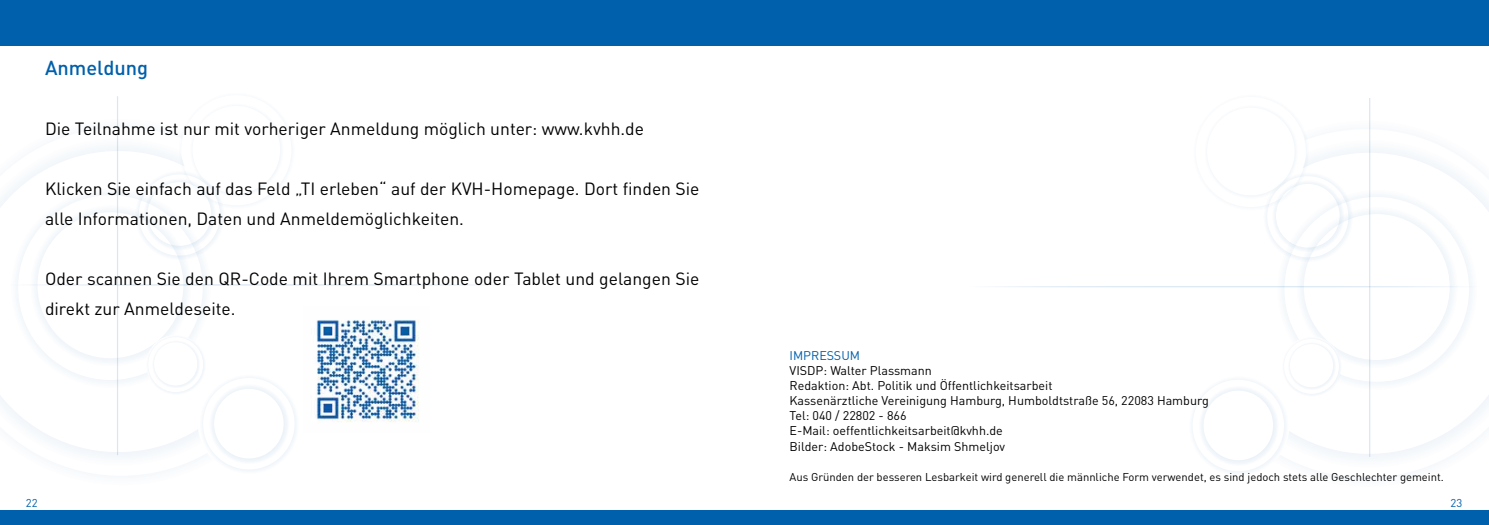
<style>
.page{position:relative;width:1489px;height:525px;background:#fff}
.page>*{position:absolute;margin:0;border:0;box-sizing:border-box;transform-origin:0 0}
.t1{font:500 20px "DIN Pro";color:#0060ab}
.t2{font:17.5px/30px "DIN Pro";color:#000}
.t3{font:12.5px/15px "DIN Pro";color:#000}
.t4{font:12.5px "DIN Pro";color:#0060ab}
.t5{font:11.25px "DIN Pro";color:#000}
.t6{font:11.25px "DIN Pro";color:#0060ab}
</style>
<div class="page">
<svg style="left:1291px;top:105px;width:197px;height:353px"></svg>
<svg style="left:0;top:103px;width:195px;height:353px"></svg>
<svg style="left:1110px;top:110px;width:197px;height:299px"></svg>
<svg style="left:179px;top:108px;width:197px;height:300px"></svg>
<div style="left:1189px;top:375px;width:100px;height:100px;background:#fff;border-radius:50%"></div>
<div style="left:198px;top:373px;width:100px;height:100px;background:#fff;border-radius:50%"></div>
<div style="left:1192px;top:379px;width:92px;height:92px;border:11px solid #0060ab;border-radius:50%"></div>
<div style="left:203px;top:377px;width:92px;height:92px;border:11px solid #0060ab;border-radius:50%"></div>
<div style="left:1183px;top:371px;width:109px;height:108px;border:9px solid #0060ab;border-radius:50%"></div>
<div style="left:194px;top:369px;width:109px;height:109px;border:9px solid #0060ab;border-radius:50%"></div>
<div style="left:1198px;top:99px;width:105px;height:105px;border:9px solid #0060ab;border-radius:50%"></div>
<div style="left:184px;top:97px;width:105px;height:105px;border:9px solid #0060ab;border-radius:50%"></div>
<div style="left:1186px;top:88px;width:128px;height:128px;border:9px solid #0060ab;border-radius:50%"></div>
<div style="left:172px;top:86px;width:128px;height:128px;border:9px solid #0060ab;border-radius:50%"></div>
<div style="left:1267px;top:175px;width:81px;height:81px;border:9px solid #0060ab;border-radius:50%"></div>
<div style="left:139px;top:173px;width:81px;height:81px;border:9px solid #0060ab;border-radius:50%"></div>
<div style="left:1258px;top:167px;width:98px;height:99px;border:9px solid #0060ab;border-radius:50%"></div>
<div style="left:130px;top:166px;width:99px;height:98px;border:9px solid #0060ab;border-radius:50%"></div>
<hr style="left:968px;top:286px;width:510px;height:1px;background:#0060ab">
<hr style="left:8px;top:284px;width:510px;height:1px;background:#0060ab">
<div style="left:0;top:510px;width:1488px;height:14px;background:#0060ab"></div>
<div style="left:0;top:0;width:1488px;height:45px;background:#0060ab"></div>
<img style="left:303px;top:306px;width:116px;height:116px">
<p class="t1" style="left:45px;top:54px;width:105px">Anmeldung</p>
<p class="t2" style="left:45px;top:113px;width:600px">Die Teilnahme ist nur mit vorheriger Anmeldung möglich unter: www.kvhh.de</p>
<p class="t2" style="left:45px;top:173px;width:656px">Klicken Sie einfach auf das Feld „TI erleben“ auf der KVH-Homepage. Dort finden Sie alle Informationen, Daten und Anmeldemöglichkeiten.</p>
<p class="t2" style="left:45px;top:263px;width:656px">Oder scannen Sie den QR-Code mit Ihrem Smartphone oder Tablet und gelangen Sie direkt zur Anmeldeseite.</p>
<p class="t4" style="left:789px;top:347px;width:72px">IMPRESSUM</p>
<p class="t3" style="left:789px;top:362px;width:421px">VISDP: Walter Plassmann<br>Redaktion: Abt. Politik und Öffentlichkeitsarbeit<br>Kassenärztliche Vereinigung Hamburg, Humboldtstraße 56, 22083 Hamburg Tel: 040 / 22802 - 866<br>E-Mail: oeffentlichkeitsarbeit@kvhh.de<br>Bilder: AdobeStock - Maksim Shmeljov</p>
<p class="t5" style="left:789px;top:468px;width:656px">Aus Gründen der besseren Lesbarkeit wird generell die männliche Form verwendet, es sind jedoch stets alle Geschlechter gemeint.</p>
<p class="t6" style="left:26px;top:495px;width:13px">22</p>
<p class="t6" style="left:1450px;top:495px;width:13px">23</p>
</div>
